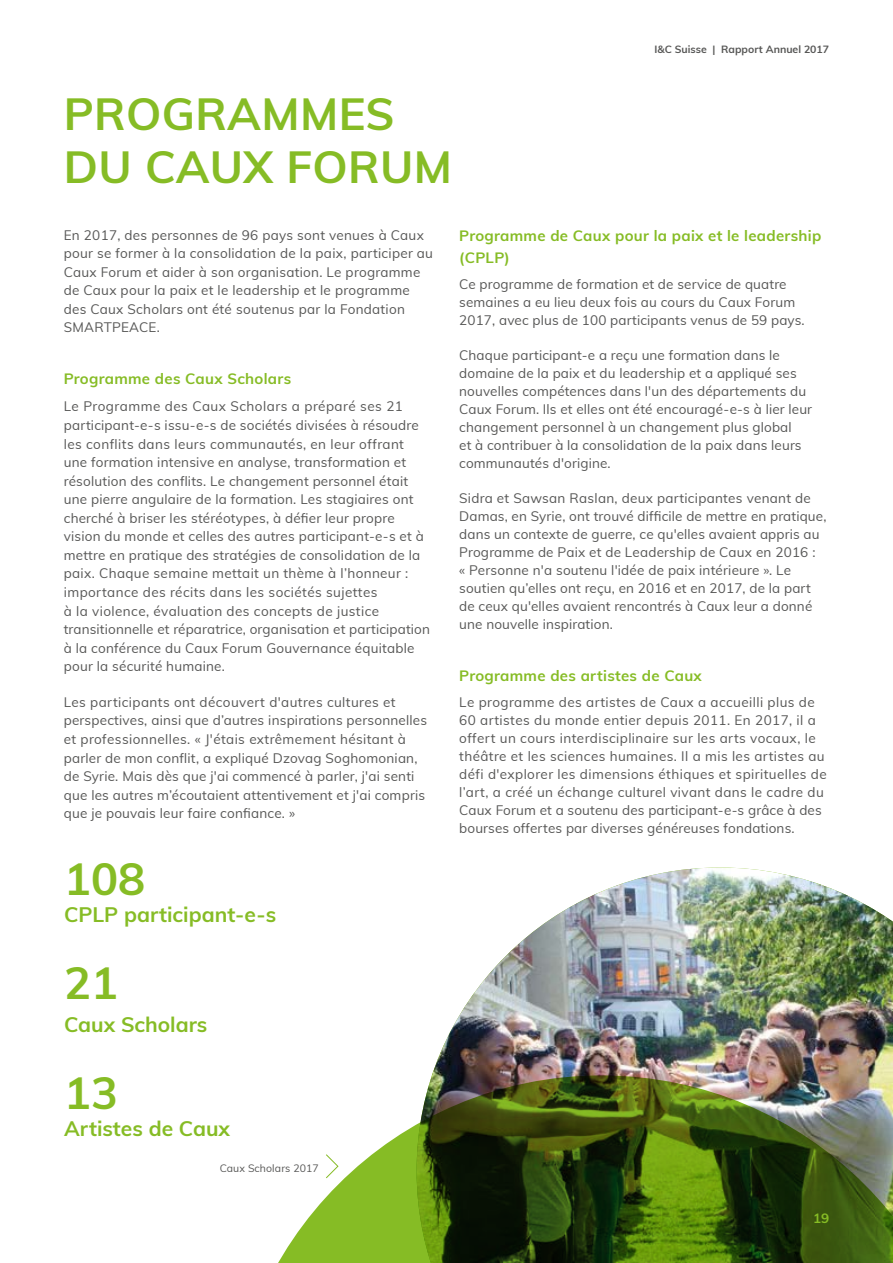
<style>
.page{position:relative;width:893px;height:1263px;background:#fff}
.page>*{position:absolute;margin:0;border:0;box-sizing:border-box;transform-origin:0 0}
.t1{font:700 45px/52.5px "Muli";letter-spacing:.005em;color:#86bc25}
.t2{font:700 21px "Muli";color:#86bc25}
.t3{font:700 15px/21.6px "Muli";letter-spacing:.02em;color:#86bc25}
.t4{font:13.5px/18.6px "Muli";letter-spacing:.015em;color:#575756}
.t5{font:700 13.5px "Muli";color:#86bc25}
.t6{font:700 10.5px "Muli";color:#575756}
.t7{font:10.5px "Muli";letter-spacing:.01em;color:#575756}
</style>
<div class="page">
<img style="left:432px;top:867px;width:461px;height:208px">
<img style="left:278px;top:1075px;width:615px;height:188px">
<svg style="left:326px;top:1154px;width:12px;height:24px"></svg>
<h1 class="t1" style="left:64px;top:86px;width:390px">PROGRAMMES<br>DU CAUX FORUM</h1>
<p class="t6" style="left:654px;top:42px;width:176px">I&amp;C Suisse | Rapport Annuel 2017</p>
<p class="t4" style="left:64px;top:225px;width:371px">En 2017, des personnes de 96 pays sont venues à Caux pour se former à la consolidation de la paix, participer au Caux Forum et aider à son organisation. Le programme de Caux pour la paix et le leadership et le programme des Caux Scholars ont été soutenus par la Fondation SMARTPEACE.</p>
<p class="t3" style="left:64px;top:367px;width:229px">Programme des Caux Scholars</p>
<p class="t4" style="left:64px;top:397px;width:368px">Le Programme des Caux Scholars a préparé ses 21 participant-e-s issu-e-s de sociétés divisées à résoudre les conflits dans leurs communautés, en leur offrant une formation intensive en analyse, transformation et résolution des conflits. Le changement personnel était une pierre angulaire de la formation. Les stagiaires ont cherché à briser les stéréotypes, à défier leur propre vision du monde et celles des autres participant-e-s et à mettre en pratique des stratégies de consolidation de la paix. Chaque semaine mettait un thème à l’honneur : importance des récits dans les sociétés sujettes<br>à la violence, évaluation des concepts de justice transitionnelle et réparatrice, organisation et participation à la conférence du Caux Forum Gouvernance équitable pour la sécurité humaine.</p>
<p class="t4" style="left:64px;top:692px;width:365px">Les participants ont découvert d'autres cultures et perspectives, ainsi que d’autres inspirations personnelles et professionnelles. « J'étais extrêmement hésitant à parler de mon conflit, a expliqué Dzovag Soghomonian, de Syrie. Mais dès que j'ai commencé à parler, j'ai senti que les autres m’écoutaient attentivement et j'ai compris que je pouvais leur faire confiance. »</p>
<h1 class="t1" style="left:64px;top:850px;width:82px">108</h1>
<h2 class="t2" style="left:64px;top:899px;width:214px">CPLP participant-e-s</h2>
<h1 class="t1" style="left:64px;top:954px;width:56px">21</h1>
<h2 class="t2" style="left:64px;top:1009px;width:145px">Caux Scholars</h2>
<h1 class="t1" style="left:64px;top:1064px;width:55px">13</h1>
<h2 class="t2" style="left:64px;top:1113px;width:168px">Artistes de Caux</h2>
<p class="t7" style="left:220px;top:1160px;width:101px">Caux Scholars 2017</p>
<p class="t3" style="left:459px;top:224px;width:364px">Programme de Caux pour la paix et le leadership (CPLP)</p>
<p class="t4" style="left:459px;top:275px;width:347px;line-height:18px">Ce programme de formation et de service de quatre semaines a eu lieu deux fois au cours du Caux Forum<br>2017, avec plus de 100 participants venus de 59 pays.</p>
<p class="t4" style="left:459px;top:346px;width:354px;line-height:18px">Chaque participant-e a reçu une formation dans le domaine de la paix et du leadership et a appliqué ses nouvelles compétences dans l'un des départements du Caux Forum. Ils et elles ont été encouragé-e-s à lier leur changement personnel à un changement plus global<br>et à contribuer à la consolidation de la paix dans leurs communautés d'origine.</p>
<p class="t4" style="left:459px;top:489px;width:369px;line-height:18px">Sidra et Sawsan Raslan, deux participantes venant de Damas, en Syrie, ont trouvé difficile de mettre en pratique, dans un contexte de guerre, ce qu'elles avaient appris au Programme de Paix et de Leadership de Caux en 2016 :<br>« Personne n'a soutenu l'idée de paix intérieure ». Le soutien qu’elles ont reçu, en 2016 et en 2017, de la part de ceux qu'elles avaient rencontrés à Caux leur a donné une nouvelle inspiration.</p>
<p class="t3" style="left:459px;top:664px;width:244px">Programme des artistes de Caux</p>
<p class="t4" style="left:459px;top:692px;width:369px;line-height:18px">Le programme des artistes de Caux a accueilli plus de 60 artistes du monde entier depuis 2011. En 2017, il a offert un cours interdisciplinaire sur les arts vocaux, le théâtre et les sciences humaines. Il a mis les artistes au défi d'explorer les dimensions éthiques et spirituelles de l’art, a créé un échange culturel vivant dans le cadre du Caux Forum et a soutenu des participant-e-s grâce à des bourses offertes par diverses généreuses fondations.</p>
<p class="t5" style="left:813px;top:1209px;width:18px">19</p>
</div>
